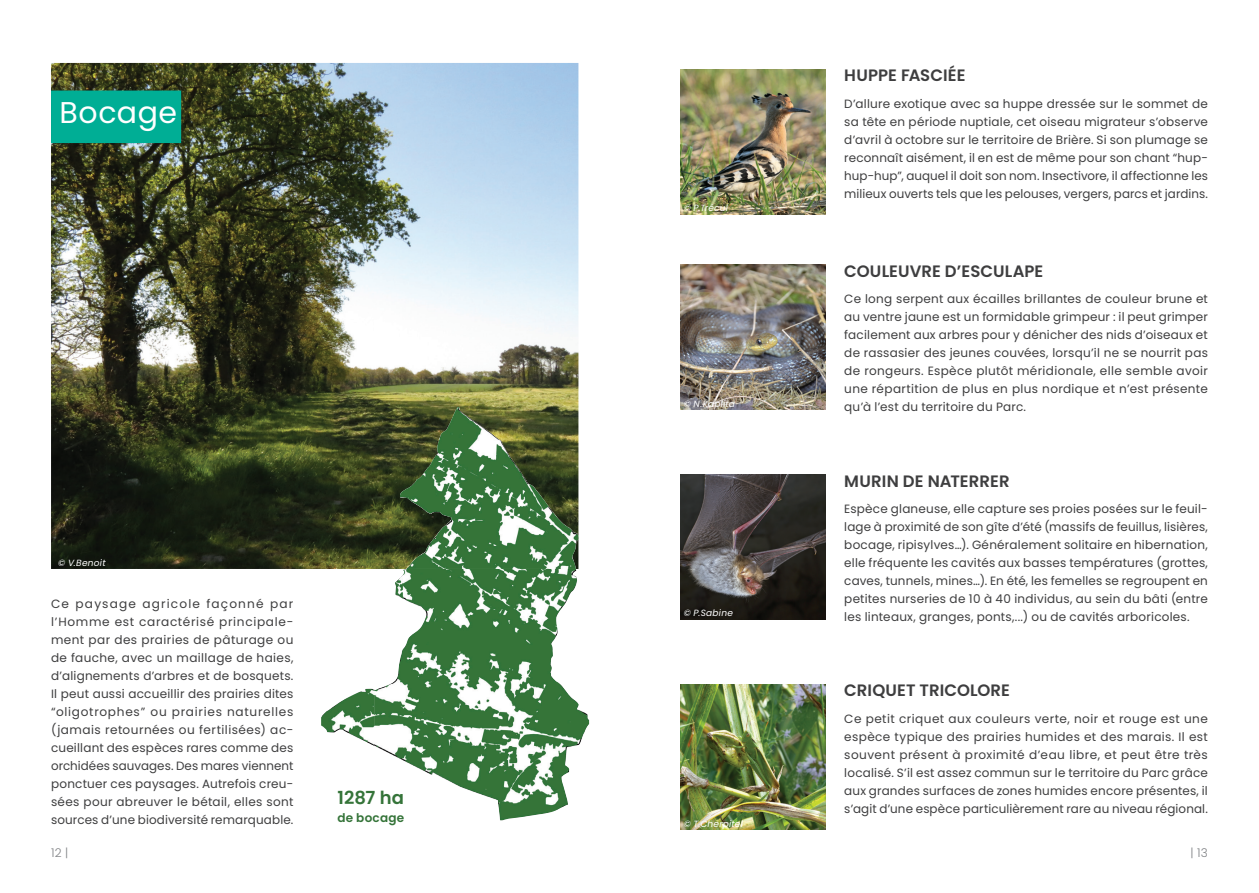
<style>
.page{position:relative;width:1259px;height:893px;background:#fff}
.page>*{position:absolute;margin:0;border:0;box-sizing:border-box;transform-origin:0 0}
.t1{font:30px "Poppins";letter-spacing:.015em;color:#fff}
.t2{font:600 18px "Poppins";color:#357439}
.t3{font:600 16.5px "Poppins";letter-spacing:.005em;color:#3e3e3f}
.t4{font:12px/18px "Poppins";letter-spacing:.01em;color:#3e3e3f;text-align:justify}
.t5{font:600 12px "Poppins";color:#357439}
.t6{font:300 12px "Poppins";color:#808285}
.t7{font:italic 9px "Poppins";letter-spacing:.025em;color:#fff}
</style>
<div class="page">
<img style="left:51px;top:63px;width:527px;height:506px">
<div style="left:51px;top:91px;width:130px;height:52px;background:#00ae95"></div>
<img style="left:680px;top:475px;width:145px;height:145px">
<img style="left:680px;top:265px;width:145px;height:145px">
<img style="left:680px;top:685px;width:145px;height:145px">
<img style="left:680px;top:69px;width:145px;height:145px">
<img style="left:374px;top:536px;width:215px;height:284px">
<img style="left:321px;top:689px;width:54px;height:57px">
<img style="left:400px;top:407px;width:178px;height:162px">
<h1 class="t1" style="left:60px;top:95px;width:119px">Bocage</h1>
<p class="t7" style="left:58px;top:557px;width:49px">© V.Benoit</p>
<p class="t4" style="left:51px;top:594px;width:244px">Ce paysage agricole façonné par l’Homme est caractérisé principale&shy;ment par des prairies de pâturage ou de fauche, avec un maillage de haies, d’alignements d’arbres et de bosquets.<br>Il peut aussi accueillir des prairies dites “oligotrophes” ou prairies naturelles (jamais retournées ou fertilisées) ac&shy;cueillant des espèces rares comme des orchidées sauvages. Des mares viennent ponctuer ces paysages. Autrefois creu&shy;sées pour abreuver le bétail, elles sont sources d’une biodiversité remarquable.</p>
<h2 class="t2" style="left:337px;top:787px;width:68px">1287 HA</h2>
<p class="t5" style="left:337px;top:811px;width:68px">DE BOCAGE</p>
<p class="t7" style="left:684px;top:203px;width:46px">© P.Trécul</p>
<p class="t7" style="left:684px;top:398px;width:53px">© N.Kaplita</p>
<p class="t7" style="left:684px;top:608px;width:51px">© P.Sabine</p>
<p class="t7" style="left:684px;top:818px;width:61px">© T.Cherpitel</p>
<h3 class="t3" style="left:844px;top:66px;width:123px">HUPPE FASCIÉE</h3>
<p class="t4" style="left:844px;top:94px;width:365px">D’allure exotique avec sa huppe dressée sur le sommet de sa tête en période nuptiale, cet oiseau migrateur s’observe d’avril à octobre sur le territoire de Brière. Si son plumage se reconnaît aisément, il en est de même pour son chant “hup&shy;hup-hup”, auquel il doit son nom. Insectivore, il affectionne les milieux ouverts tels que les pelouses, vergers, parcs et jardins.</p>
<h3 class="t3" style="left:844px;top:261px;width:200px">COULEUVRE D’ESCULAPE</h3>
<p class="t4" style="left:844px;top:290px;width:365px">Ce long serpent aux écailles brillantes de couleur brune et au ventre jaune est un formidable grimpeur : il peut grimper facilement aux arbres pour y dénicher des nids d’oiseaux et de rassasier des jeunes couvées, lorsqu’il ne se nourrit pas de rongeurs. Espèce plutôt méridionale, elle semble avoir une répartition de plus en plus nordique et n’est présente qu’à l’est du territoire du Parc.</p>
<h3 class="t3" style="left:844px;top:471px;width:167px">MURIN DE NATERRER</h3>
<p class="t4" style="left:844px;top:500px;width:365px">Espèce glaneuse, elle capture ses proies posées sur le feuil&shy;lage à proximité de son gîte d’été (massifs de feuillus, lisières, bocage, ripisylves…). Généralement solitaire en hibernation, elle fréquente les cavités aux basses températures (grottes, caves, tunnels, mines…). En été, les femelles se regroupent en petites nurseries de 10 à 40 individus, au sein du bâti (entre les linteaux, granges, ponts,...) ou de cavités arboricoles.</p>
<h3 class="t3" style="left:844px;top:681px;width:167px">CRIQUET TRICOLORE</h3>
<p class="t4" style="left:844px;top:710px;width:365px">Ce petit criquet aux couleurs verte, noir et rouge est une espèce typique des prairies humides et des marais. Il est souvent présent à proximité d’eau libre, et peut être très localisé. S’il est assez commun sur le territoire du Parc grâce aux grandes surfaces de zones humides encore présentes, il s’agit d’une espèce particulièrement rare au niveau régional.</p>
<p class="t6" style="left:51px;top:846px;width:19px">12 |</p>
<p class="t6" style="left:1190px;top:846px;width:19px">| 13</p>
</div>
